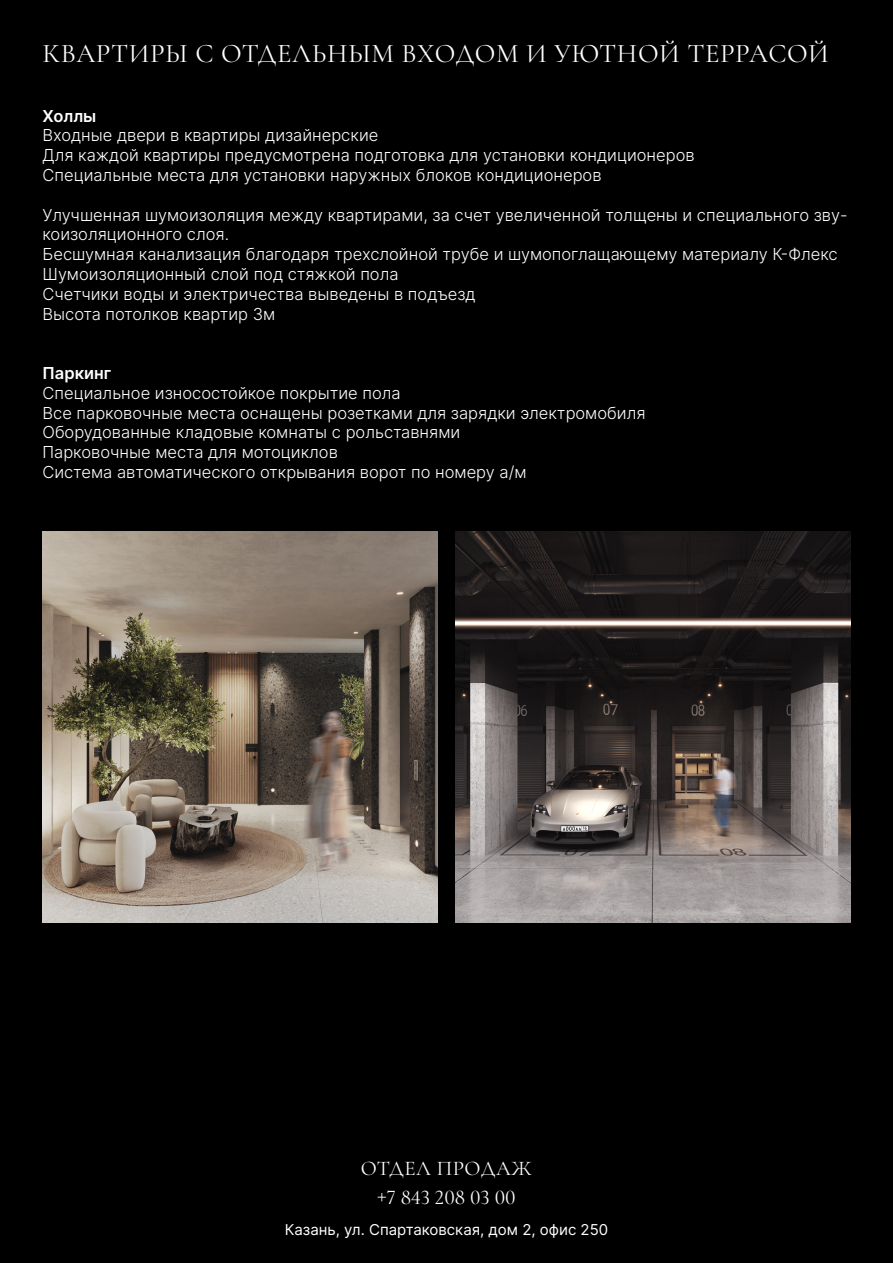
<style>
.page{position:relative;width:893px;height:1263px;background:#000}
.page>*{position:absolute;margin:0;border:0;box-sizing:border-box;transform-origin:0 0}
.t1{font:27px "Cormorant Garamond";letter-spacing:.02em;color:#fff}
.t2{font:21px/28.5px "Cormorant Garamond";color:#fff;text-align:center}
.t3{font:300 16.5px/19.8px "Inter";color:#fff}
.t4{font:600 16.5px "Inter";color:#fff}
.t5{font:15px "Inter";color:#fff}
</style>
<div class="page">
<img style="left:455px;top:532px;width:395px;height:391px">
<img style="left:43px;top:532px;width:395px;height:390px">
<h1 class="t1" style="left:43px;top:37px;width:788px">КВАРТИРЫ С ОТДЕЛЬНЫМ ВХОДОМ И УЮТНОЙ ТЕРРАСОЙ</h1>
<p class="t4" style="left:43px;top:104px;width:55px">Холлы</p>
<p class="t3" style="left:43px;top:125px;width:654px">Входные двери в квартиры дизайнерские<br>Для каждой квартиры предусмотрена подготовка для установки кондиционеров<br>Специальные места для установки наружных блоков кондиционеров</p>
<p class="t3" style="left:43px;top:204px;width:806px">Улучшенная шумоизоляция между квартирами, за счет увеличенной толщены и специального зву&shy;коизоляционного слоя.<br>Бесшумная канализация благодаря трехслойной трубе и шумопоглащающему материалу К-Флекс Шумоизоляционный слой под стяжкой пола<br>Счетчики воды и электричества выведены в подъезд<br>Высота потолков квартир 3м</p>
<p class="t4" style="left:43px;top:361px;width:70px">Паркинг</p>
<p class="t3" style="left:43px;top:383px;width:604px">Специальное износостойкое покрытие пола<br>Все парковочные места оснащены розетками для зарядки электромобиля Оборудованные кладовые комнаты с рольставнями<br>Парковочные места для мотоциклов<br>Система автоматического открывания ворот по номеру а/м</p>
<p class="t2" style="left:361px;top:1154px;width:173px">ОТДЕЛ ПРОДАЖ +7 843 208 03 00</p>
<p class="t5" style="left:285px;top:1218px;width:325px">Казань, ул. Спартаковская, дом 2, офис 250</p>
</div>
